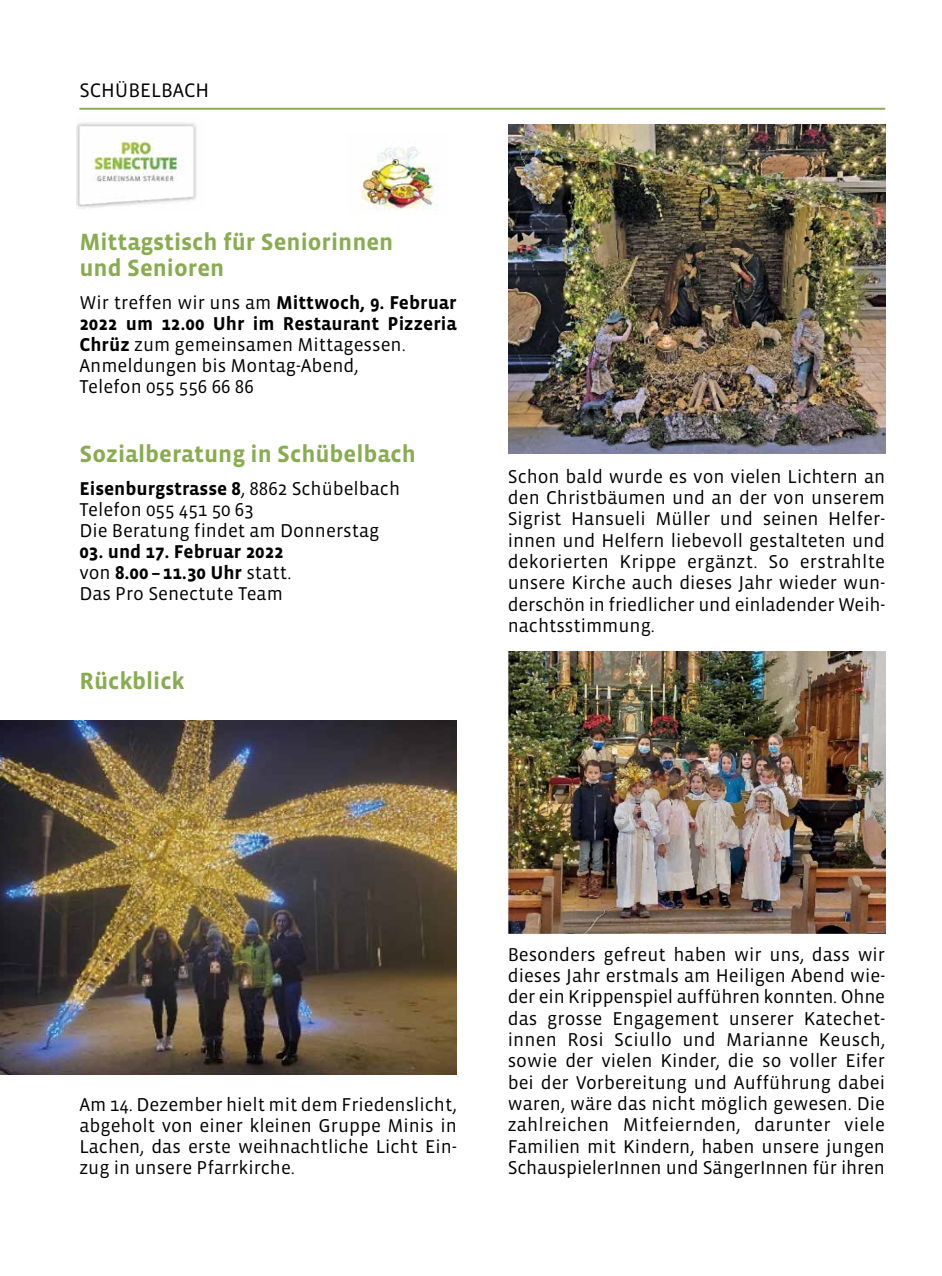
<style>
.page{position:relative;width:942px;height:1276px;background:#fff}
.page>*{position:absolute;margin:0;border:0;box-sizing:border-box;transform-origin:0 0}
.t1{font:700 24px/26px "Vista Sans";color:#88ac50}
.t2{font:20px "Vista Sans";color:#000}
.t3{font:19px/21.4px "Vista Sans";color:#000;text-align:justify}
.t4{font:700 19px/21px "Vista Sans";color:#000}
.s1{font-weight:700}
.s2{font-weight:400}
</style>
<div class="page">
<hr style="left:79px;top:108px;width:805px;height:2px;background:#88ac50">
<img style="left:77px;top:123px;width:120px;height:86px">
<img style="left:361px;top:147px;width:78px;height:63px">
<img style="left:0;top:720px;width:456px;height:354px">
<img style="left:508px;top:125px;width:377px;height:329px">
<img style="left:507px;top:651px;width:377px;height:282px">
<p class="t2" style="left:79px;top:80px;width:131px">SCHÜBELBACH</p>
<p class="t1" style="left:79px;top:229px;width:315px">Mittagstisch für Seniorinnen und Senioren</p>
<p class="t3" style="left:79px;top:293px;width:379px;text-align:left">Wir treffen wir uns am <span class="s1">Mittwoch, 9. Februar 2022 um 12.00 Uhr im Restaurant Pizzeria Chrüz</span> zum gemeinsamen Mittagessen.<br>Anmeldungen bis Montag-Abend,<br>Telefon 055 556 66 86</p>
<p class="t1" style="left:79px;top:441px;width:338px">Sozialberatung in Schübelbach</p>
<p class="t3" style="left:79px;top:478px;width:322px;text-align:left"><span class="s1">Eisenburgstrasse 8</span>, 8862 Schübelbach<br>Telefon 055 451 50 63<br>Die Beratung findet am Donnerstag</p>
<p class="t4" style="left:79px;top:541px;width:213px">03. und 17. Februar 2022 <span class="s2">von</span> 8.00–11.30 Uhr <span class="s2">statt.<br>Das Pro Senectute Team</span></p>
<p class="t1" style="left:79px;top:669px;width:106px">Rückblick</p>
<p class="t3" style="left:507px;top:466px;width:379px">Schon bald wurde es von vielen Lichtern an den Christbäumen und an der von unserem Sigrist Hansueli Müller und seinen Helfer&shy;innen und Helfern liebevoll gestalteten und dekorierten Krippe ergänzt. So erstrahlte unsere Kirche auch dieses Jahr wieder wun&shy;derschön in friedlicher und einladender Weih&shy;nachtsstimmung.</p>
<p class="t3" style="left:79px;top:1094px;width:379px">Am 14. Dezember hielt mit dem Friedenslicht, abgeholt von einer kleinen Gruppe Minis in Lachen, das erste weihnachtliche Licht Ein&shy;zug in unsere Pfarrkirche.</p>
<p class="t3" style="left:507px;top:944px;width:379px">Besonders gefreut haben wir uns, dass wir dieses Jahr erstmals am Heiligen Abend wie&shy;der ein Krippenspiel aufführen konnten. Ohne das grosse Engagement unserer Katechet&shy;innen Rosi Sciullo und Marianne Keusch, sowie der vielen Kinder, die so voller Eifer bei der Vorbereitung und Aufführung dabei waren, wäre das nicht möglich gewesen. Die zahlreichen Mitfeiernden, darunter viele Familien mit Kindern, haben unsere jungen SchauspielerInnen und SängerInnen für ihren</p>
</div>
